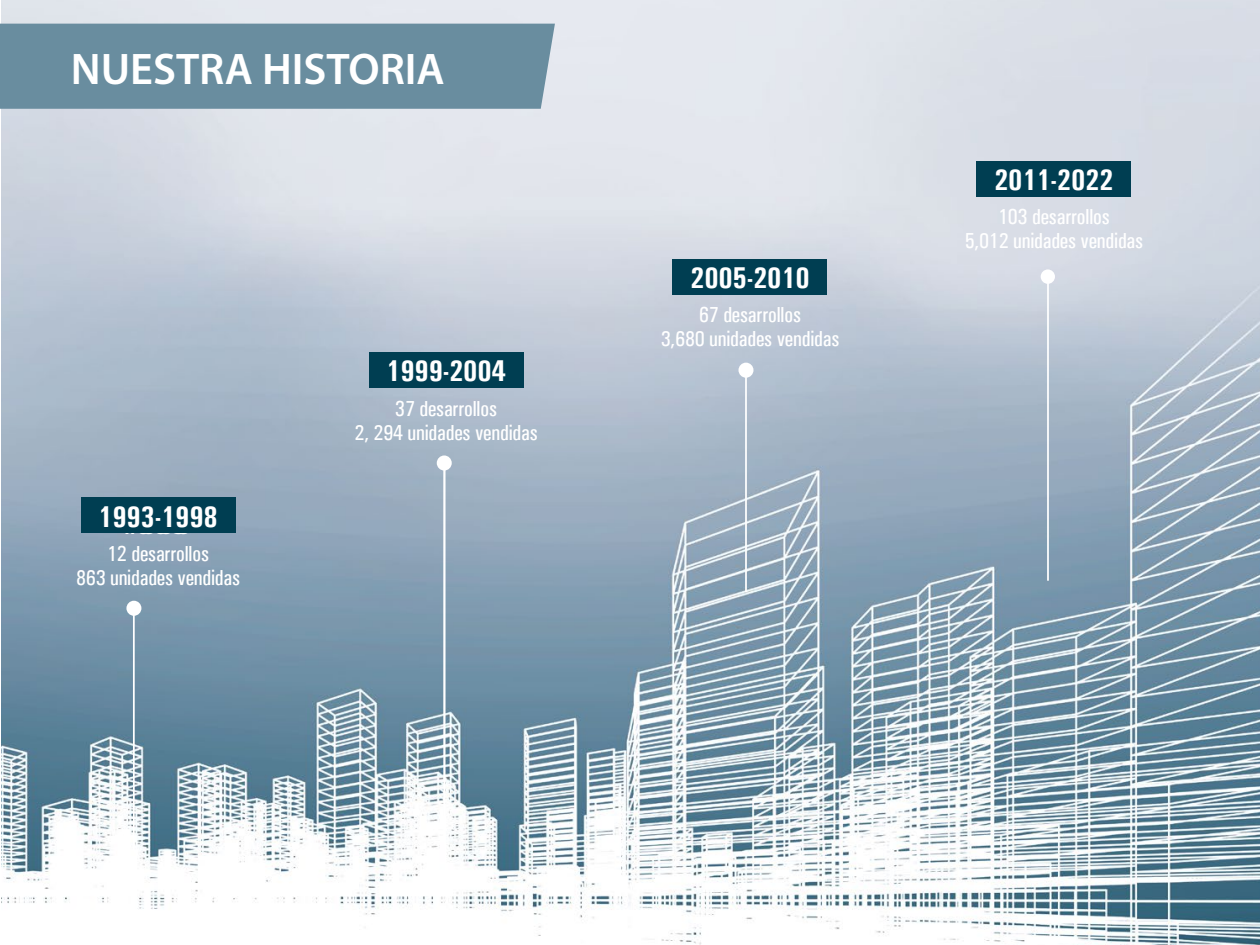
<style>
.page{position:relative;width:1260px;height:945px;background:#fff}
.page>*{position:absolute;margin:0;border:0;box-sizing:border-box;transform-origin:0 0}
.t1{font:600 44.45px "Myriad Pro";color:#fff}
.t2{font:700 condensed 30.1px "Univers";letter-spacing:-.01em;color:#fff}
.t3{font:30.1px "Akzidenz Grotesk BQ";letter-spacing:-.01em;color:#fff}
.t4{font:500 condensed 21.7px "Univers";letter-spacing:-.01em;color:#fff}
.t5{font:21.7px "Univers Condensed";letter-spacing:-.01em;color:#fff}
</style>
<div class="page">
<img style="left:2px;top:0;width:1258px;height:945px">
<hr style="left:443px;top:461px;width:3px;height:386px;background:#fff">
<hr style="left:133px;top:611px;width:2px;height:239px;background:#fff">
<hr style="left:745px;top:370px;width:2px;height:222px;background:#fff">
<hr style="left:1047px;top:277px;width:2px;height:304px;background:#fff">
<div style="left:437px;top:455px;width:15px;height:16px;background:#fff;border-radius:50%"></div>
<div style="left:738px;top:363px;width:16px;height:15px;background:#fff;border-radius:50%"></div>
<div style="left:126px;top:601px;width:15px;height:15px;background:#fff;border-radius:50%"></div>
<div style="left:1041px;top:269px;width:14px;height:15px;background:#fff;border-radius:50%"></div>
<div style="left:81px;top:498px;width:154px;height:35px;background:#003e52"></div>
<div style="left:369px;top:352px;width:154px;height:36px;background:#003e52"></div>
<div style="left:673px;top:259px;width:154px;height:35px;background:#003e52"></div>
<div style="left:976px;top:161px;width:155px;height:35px;background:#003e52"></div>
<div style="left:0;top:24px;width:555px;height:85px;background:#698d9f"></div>
<h1 class="t1" style="left:71px;top:41px;width:376px">NUESTRA HISTORIA</h1>
<h2 class="t2" style="left:386px;top:353px;width:121px">1999-2004</h2>
<h2 class="t2" style="left:98px;top:498px;width:121px">1993-1998</h2>
<h2 class="t3" style="left:118px;top:505px;width:71px">1993</h2>
<h2 class="t3" style="left:123px;top:505px;width:76px">1999-</h2>
<p class="t5" style="left:107px;top:541px;width:103px">12 desarrollos</p>
<p class="t4" style="left:76px;top:565px;width:166px">863 unidades vendidas</p>
<p class="t5" style="left:395px;top:396px;width:103px">37 desarrollos</p>
<p class="t4" style="left:355px;top:420px;width:185px">2, 294 unidades vendidas</p>
<h2 class="t2" style="left:690px;top:259px;width:121px">2005-2010</h2>
<p class="t5" style="left:699px;top:302px;width:103px">67 desarrollos</p>
<p class="t4" style="left:661px;top:326px;width:180px">3,680 unidades vendidas</p>
<h2 class="t2" style="left:994px;top:161px;width:121px">2011-2022</h2>
<p class="t5" style="left:998px;top:204px;width:113px">103 desarrollos</p>
<p class="t4" style="left:965px;top:228px;width:180px">5,012 unidades vendidas</p>
</div>
